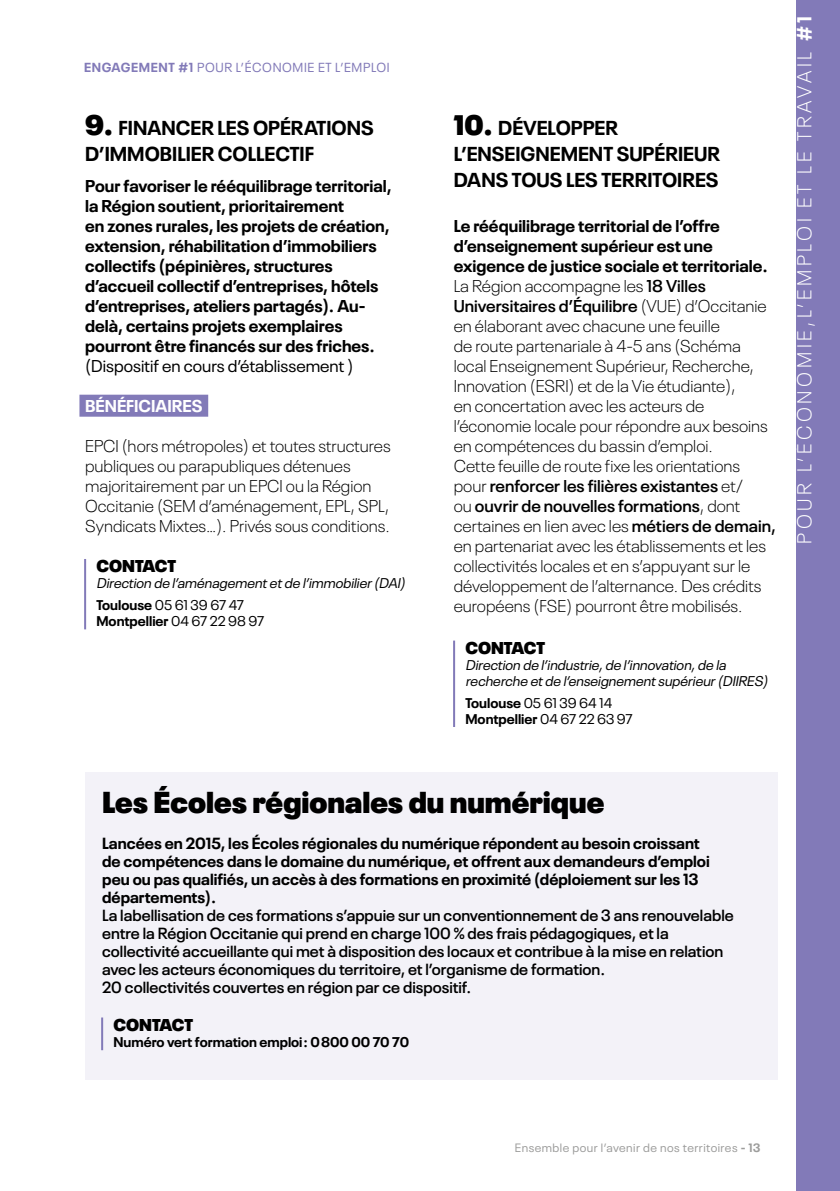
<style>
.page{position:relative;width:840px;height:1191px;background:#fff}
.page>*{position:absolute;margin:0;border:0;box-sizing:border-box;transform-origin:0 0}
.t1{font:900 30px "Neue Plak";color:#000}
.t2{font:700 20px/26px "Neue Plak";color:#000}
.t3{font:300 20px "Neue Plak";letter-spacing:.18em;color:#fff}
.t4{font:300 17px/20px "Neue Plak";color:#000}
.t5{font:700 17px/20px "Neue Plak";color:#000}
.t6{font:17px "Neue Plak";color:#000}
.t7{font:900 17px "Neue Plak";letter-spacing:-.005em;color:#000}
.t8{font:700 17px "Neue Plak";color:#fff}
.t9{font:600 16px/18px "Neue Plak";color:#000}
.t10{font:700 16px/18px "Neue Plak";color:#000}
.t11{font:italic 14px/16px "Neue Plak";color:#000}
.t12{font:700 14px "Neue Plak";color:#000}
.t13{font:14px/16px "Neue Plak";color:#000}
.t14{font:13px "Neue Plak";letter-spacing:.05em;color:#827ab8}
.t15{font:12px "Neue Plak";letter-spacing:.04em;color:#9d9d9c}
.s1{font-weight:700}
.s2{font-weight:900;font-size:28px}
.s3{font-weight:700;font-style:normal}
.s4{font-style:normal}
.s5{font-weight:400}
.s6{font-weight:600}
</style>
<div class="page">
<div style="left:795px;top:0;width:44px;height:1191px;background:#827ab8"></div>
<hr style="left:453px;top:640px;width:2px;height:87px;background:#827ab8">
<div style="left:79px;top:395px;width:129px;height:22px;background:#827ab8"></div>
<hr style="left:84px;top:559px;width:2px;height:70px;background:#827ab8">
<div style="left:85px;top:772px;width:692px;height:307px;background:#f3f2f8"></div>
<hr style="left:101px;top:1017px;width:2px;height:33px;background:#827ab8">
<p class="t14" style="left:84px;top:57px;width:307px"><span class="s1">ENGAGEMENT #1</span> POUR L’ÉCONOMIE ET L’EMPLOI</p>
<p class="t2" style="left:85px;top:113px;width:290px"><span class="s2">9.</span> FINANCER LES OPÉRATIONS<br>D’IMMOBILIER COLLECTIF</p>
<p class="t5" style="left:85px;top:174px;width:308px">Pour favoriser le rééquilibrage territorial, la Région soutient, prioritairement<br>en zones rurales, les projets de création, extension, réhabilitation d’immobiliers collectifs (pépinières, structures d’accueil collectif d’entreprises, hôtels d’entreprises, ateliers partagés). Au&shy;delà, certains projets exemplaires pourront être financés sur des friches.</p>
<p class="t6" style="left:85px;top:353px;width:269px">(Dispositif en cours d’établissement )</p>
<p class="t8" style="left:85px;top:392px;width:119px">BÉNÉFICIAIRES</p>
<p class="t4" style="left:85px;top:434px;width:307px">EPCI (hors métropoles) et toutes structures publiques ou parapubliques détenues majoritairement par un EPCI ou la Région Occitanie (SEM d’aménagement, EPL, SPL, Syndicats Mixtes…). Privés sous conditions.</p>
<p class="t7" style="left:96px;top:552px;width:81px">CONTACT</p>
<p class="t11" style="left:96px;top:571px;width:313px;line-height:21.6px">Direction de l’aménagementetde l’immobilier(DAI)<br><span class="s3">Toulouse</span> <span class="s4">05 61 39 67 47</span></p>
<p class="t12" style="left:96px;top:610px;width:169px">Montpellier <span class="s5">04 67 22 98 97</span></p>
<p class="t2" style="left:453px;top:112px;width:267px"><span class="s2">10.</span> DÉVELOPPER<br>L’ENSEIGNEMENT SUPÉRIEUR<br>DANS TOUS LES TERRITOIRES</p>
<p class="t4" style="left:453px;top:215px;width:323px"><span class="s1">Le rééquilibrage territorial de l’offre d’enseignement supérieur est une exigence de justice sociale et territoriale.<br></span>La Région accompagne les <span class="s6">18 Villes Universitaires d’Équilibre</span> (VUE) d’Occitanie en élaborant avec chacune une feuille<br>de route partenariale à 4-5 ans (Schéma local Enseignement Supérieur, Recherche, Innovation (ESRI) et de la Vie étudiante),<br>en concertation avec les acteurs de l’économie locale pour répondre aux besoins en compétences du bassin d’emploi.<br>Cette feuille de route fixe les orientations pour <span class="s6">renforcer les filières existantes</span> et/<br>ou <span class="s6">ouvrir de nouvelles formations</span>, dont certaines en lien avec les <span class="s6">métiers de demain, </span>en partenariat avec les établissements et les collectivités locales et en s’appuyant sur le développement de l’alternance. Des crédits européens (FSE) pourront être mobilisés.</p>
<p class="t7" style="left:465px;top:633px;width:81px">CONTACT</p>
<p class="t11" style="left:465px;top:655px;width:307px">Direction de l’industrie,de l’innovation,de la recherche etde l’enseignementsupérieur(DIIRES)</p>
<p class="t13" style="left:465px;top:693px;width:169px"><span class="s1">Toulouse</span> 05 61 39 64 14<br><span class="s1">Montpellier</span> 04 67 22 63 97</p>
<p class="t3" style="left:789px;top:544px;width:529px;rotate:-90deg">POUR L’ÉCONOMIE,L’EMPLOI ET LE TRAVAIL <span class="s1">#1</span></p>
<h1 class="t1" style="left:102px;top:777px;width:503px">Les Écoles régionales du numérique</h1>
<p class="t10" style="left:102px;top:832px;width:608px">Lancées en 2015, les Écoles régionales du numérique répondent au besoin croissant de compétences dans le domaine du numérique, et offrent aux demandeurs d’emploi peu ou pas qualifiés, un accès à des formations en proximité (déploiement sur les 13 départements).</p>
<p class="t9" style="left:102px;top:904px;width:632px">La labellisation de ces formations s’appuie sur un conventionnement de 3 ans renouvelable entre la Région Occitanie qui prend en charge 100 % des frais pédagogiques, et la collectivité accueillante qui met à disposition des locaux et contribue à la mise en relation avec les acteurs économiques du territoire, et l’organisme de formation.<br>20 collectivités couvertes en région par ce dispositif.</p>
<p class="t7" style="left:113px;top:1010px;width:81px">CONTACT</p>
<p class="t12" style="left:113px;top:1030px;width:297px">Numéro vert formation emploi : 0 800 00 70 70</p>
<p class="t15" style="left:514px;top:1139px;width:247px">Ensemble pour l’avenir de nos territoires <span class="s1">- 13</span></p>
</div>
